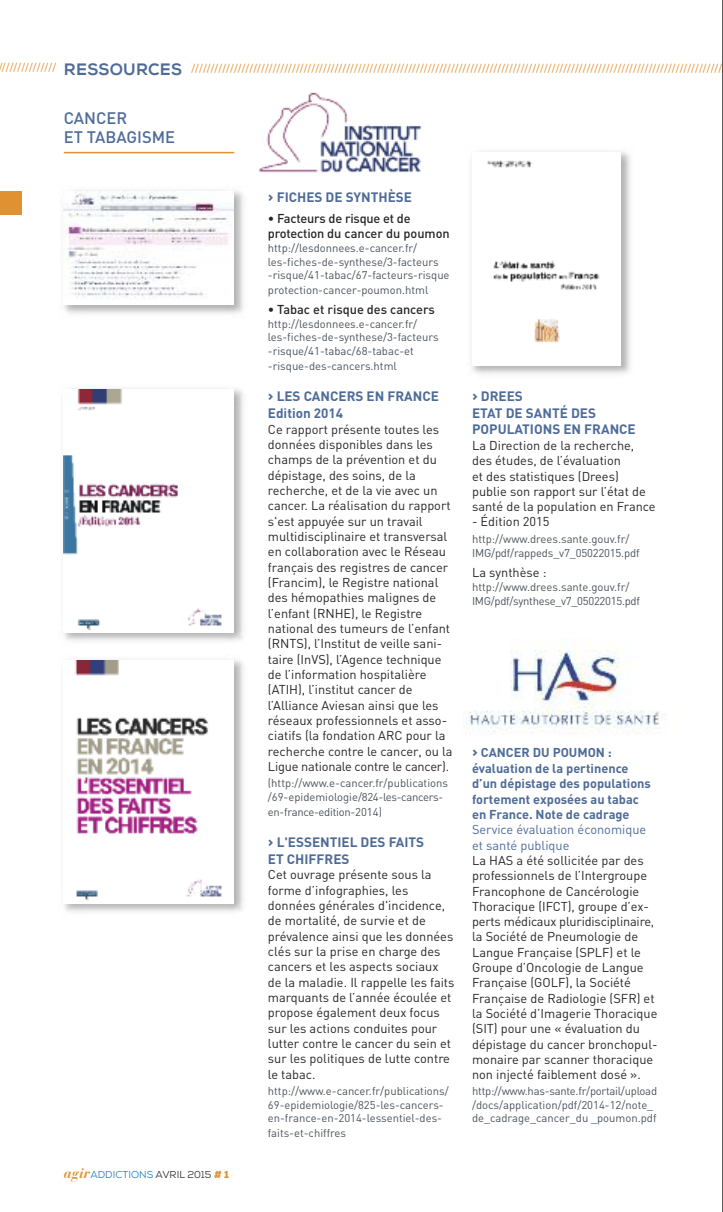
<style>
.page{position:relative;width:723px;height:1212px;background:#fff}
.page>*{position:absolute;margin:0;border:0;box-sizing:border-box;transform-origin:0 0}
.t1{font:500 16.5px/19.8px "DIN";color:#4e6b98}
.t2{font:700 13.5px/17px "DIN";color:#4e6b98}
.t3{font:12.75px/15.3px "DIN";color:#272627}
.t4{font:700 12.75px/15.6px "DIN";color:#4e6b98}
.t5{font:500 12.75px/15.3px "DIN";letter-spacing:-.015em;color:#272627}
.t6{font:12.75px/15.6px "DIN";color:#4e6b98}
.t7{font:11.25px/13.5px "DIN";color:#4a535c}
.t8{font:11.25px/13.5px "DIN";letter-spacing:-.025em;color:#4a535c}
.t9{font:10.5px "DIN";color:#e09132}
.t10{font:10.05px "Nexa";color:#1680c5}
.s1{font-family:"Nexa X Bold";font-size:16.5px;color:#4e6b98}
.s2{font-family:"Nexa";font-weight:800}
.s3{font-family:"Nexa";font-weight:800;font-size:13.5px}
.s4{font-family:"Bauer Bodoni";font-weight:700;font-style:italic;font-size:14.55px;color:#e09132}
.s5{color:#272627}
.s6{font-weight:900;color:#e09132}
</style>
<div class="page">
<img style="left:258px;top:92px;width:164px;height:81px">
<img style="left:63px;top:388px;width:180px;height:253px">
<img style="left:64px;top:390px;width:170px;height:242px">
<img style="left:64px;top:659px;width:179px;height:253px">
<img style="left:64px;top:661px;width:170px;height:242px">
<img style="left:463px;top:643px;width:201px;height:92px">
<hr style="left:722px;top:0;width:1px;height:1212px;background:#272627">
<hr style="left:64px;top:152px;width:170px;height:1px;background:#e09132">
<img style="left:471px;top:151px;width:159px;height:223px">
<img style="left:472px;top:152px;width:149px;height:213px">
<div style="left:0;top:191px;width:21px;height:24px;background:#e09132"></div>
<img style="left:63px;top:190px;width:180px;height:124px">
<div style="left:64px;top:191px;width:170px;height:114px;background:#fff"></div>
<img style="left:64px;top:191px;width:170px;height:108px">
<p class="t9" style="left:2px;top:61px;width:182px">////////////// <span class="s1">RESSOURCES</span></p>
<p class="t9" style="left:191px;top:62px;width:532px">/////////////////////////////////////////////////////////////////////////////////////////////////////////////////////////////////////////</p>
<p class="t1" style="left:64px;top:108px;width:113px">CANCER<br>ET TABAGISME</p>
<p class="t2" style="left:268px;top:189px;width:146px"><span class="s2">&gt;</span> FICHES DE SYNTHÈSE</p>
<p class="t5" style="left:268px;top:211px;width:183px">• Facteurs de risque et de protection du cancer du poumon</p>
<p class="t7" style="left:268px;top:241px;width:183px">http://lesdonnees.e-cancer.fr/ les-fiches-de-synthese/3-facteurs -risque/41-tabac/67-facteurs-risque</p>
<p class="t7" style="left:268px;top:283px;width:162px">protection-cancer-poumon.html</p>
<p class="t5" style="left:268px;top:302px;width:169px">• Tabac et risque des cancers</p>
<p class="t7" style="left:268px;top:317px;width:172px">http://lesdonnees.e-cancer.fr/ les-fiches-de-synthese/3-facteurs -risque/41-tabac/68-tabac-et</p>
<p class="t7" style="left:268px;top:359px;width:130px">-risque-des-cancers.html</p>
<p class="t2" style="left:268px;top:388px;width:173px"><span class="s2">&gt;</span> LES CANCERS EN FRANCE<br>Edition 2014</p>
<p class="t3" style="left:268px;top:422px;width:186px">Ce rapport présente toutes les données disponibles dans les champs de la prévention et du dépistage, des soins, de la recherche, et de la vie avec un cancer. La réalisation du rapport s'est appuyée sur un travail multidisciplinaire et transversal en collaboration avec le Réseau français des registres de cancer (Francim), le Registre national des hémopathies malignes de l’enfant (RNHE), le Registre national des tumeurs de l’enfant (RNTS), l’Institut de veille sani&shy;taire (InVS), l’Agence technique de l’information hospitalière (ATIH), l’institut cancer de l’Alliance Aviesan ainsi que les réseaux professionnels et asso&shy;ciatifs (la fondation ARC pour la recherche contre le cancer, ou la<br>Ligue nationale contre le cancer).</p>
<p class="t7" style="left:268px;top:777px;width:182px">(http://www.e-cancer.fr/publications /69-epidemiologie/824-les-cancers-</p>
<p class="t8" style="left:268px;top:805px;width:116px">en-france-edition-2014)</p>
<p class="t2" style="left:268px;top:834px;width:158px"><span class="s2">&gt;</span> L'ESSENTIEL DES FAITS<br>ET CHIFFRES</p>
<p class="t3" style="left:268px;top:867px;width:188px">Cet ouvrage présente sous la forme d’infographies, les données générales d'incidence, de mortalité, de survie et de prévalence ainsi que les données clés sur la prise en charge des cancers et les aspects sociaux de la maladie. Il rappelle les faits marquants de l’année écoulée et propose également deux focus sur les actions conduites pour lutter contre le cancer du sein et sur les politiques de lutte contre le tabac.</p>
<p class="t7" style="left:268px;top:1084px;width:182px">http://www.e-cancer.fr/publications/<br>69-epidemiologie/825-les-cancers&shy;en-france-en-2014-lessentiel-des-</p>
<p class="t7" style="left:268px;top:1126px;width:80px">faits-et-chiffres</p>
<p class="t2" style="left:472px;top:388px;width:165px;line-height:16.5px"><span class="s2">&gt;</span> DREES<br>ETAT DE SANTÉ DES<br>POPULATIONS EN FRANCE</p>
<p class="t3" style="left:472px;top:438px;width:185px">La Direction de la recherche, des études, de l’évaluation<br>et des statistiques (Drees) publie son rapport sur l’état de santé de la population en France</p>
<p class="t3" style="left:472px;top:514px;width:79px">- Édition 2015</p>
<p class="t7" style="left:472px;top:531px;width:169px;line-height:14.7px">http://www.drees.sante.gouv.fr/<br>IMG/pdf/rappeds_v7_05022015.pdf</p>
<p class="t3" style="left:472px;top:565px;width:76px">La synthèse :</p>
<p class="t8" style="left:472px;top:580px;width:169px">http://www.drees.sante.gouv.fr/<br>IMG/pdf/synthese_v7_05022015.pdf</p>
<p class="t4" style="left:472px;top:745px;width:180px"><span class="s3">&gt;</span> CANCER DU POUMON : évaluation de la pertinence d’un dépistage des populations fortement exposées au tabac en France. Note de cadrage</p>
<p class="t6" style="left:472px;top:822px;width:176px">Service évaluation économique et santé publique</p>
<p class="t3" style="left:472px;top:853px;width:187px">La HAS a été sollicitée par des professionnels de l’Intergroupe<br>Francophone de Cancérologie<br>Thoracique (IFCT), groupe d’ex&shy;perts médicaux pluridisciplinaire, la Société de Pneumologie de<br>Langue Française (SPLF) et le<br>Groupe d’Oncologie de Langue<br>Française (GOLF), la Société<br>Française de Radiologie (SFR) et la Société d’Imagerie Thoracique (SIT) pour une « évaluation du dépistage du cancer bronchopul&shy;monaire par scanner thoracique non injecté faiblement dosé ».</p>
<p class="t7" style="left:472px;top:1085px;width:187px">http://www.has-sante.fr/portail/upload /docs/application/pdf/2014-12/note_ de_cadrage_cancer_du _poumon.pdf</p>
<p class="t10" style="left:64px;top:1171px;width:167px"><span class="s4">agir</span>ADDICTIONS <span class="s5">AVRIL 2015</span> <span class="s6"># 1</span></p>
</div>
